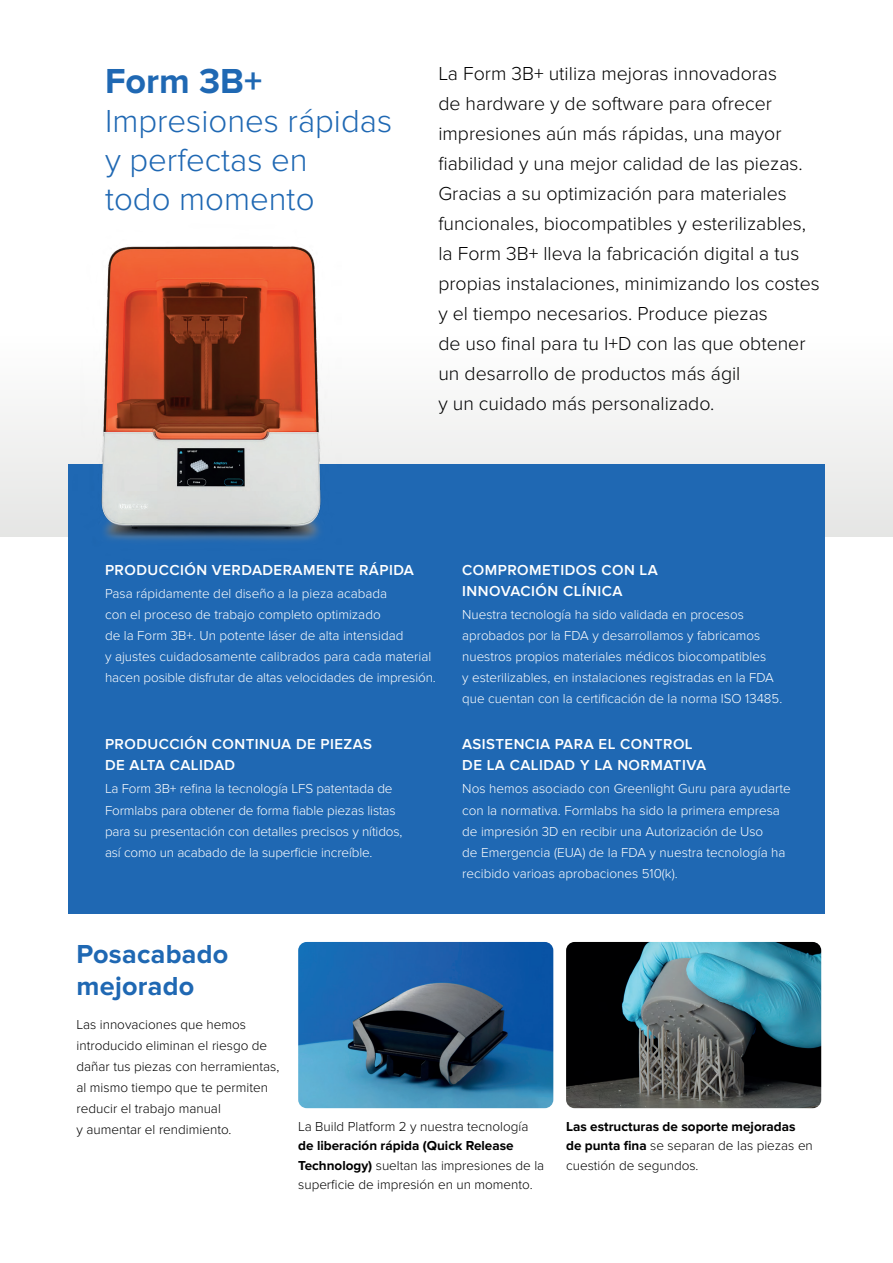
<style>
.page{position:relative;width:893px;height:1263px;background:#fff}
.page>*{position:absolute;margin:0;border:0;box-sizing:border-box;transform-origin:0 0}
.t1{font:700 36px "Proxima Nova";color:#1f68b3}
.t2{font:300 33px/39px "Proxima Nova";color:#1f68b3}
.t3{font:700 27px/31.5px "Proxima Nova";letter-spacing:.01em;color:#1f68b3}
.t4{font:300 19.5px/30px "Proxima Nova";color:#000001}
.t5{font:600 15px/21px "Proxima Nova";letter-spacing:.03em;color:#fff}
.t6{font:300 13.5px/21px "Proxima Nova";color:#fff}
.t7{font:300 13.5px/21px "Proxima Nova";color:#000001}
.t8{font:700 13.5px/19.5px "Proxima Nova";color:#000001}
.s1{font-weight:700}
.s2{font-weight:300}
</style>
<div class="page">
<div style="left:0;top:290px;width:893px;height:246px;background:linear-gradient(to bottom,#fff,#e3e5e4)"></div>
<div style="left:68px;top:465px;width:757px;height:449px;background:#1f68b3"></div>
<img style="left:298px;top:942px;width:255px;height:166px">
<img style="left:566px;top:942px;width:255px;height:166px">
<img style="left:66px;top:246px;width:289px;height:295px">
<h1 class="t1" style="left:105px;top:60px;width:159px">Form 3B+</h1>
<h2 class="t2" style="left:105px;top:102px;width:289px">Impresiones rápidas y perfectas en<br>todo momento</h2>
<p class="t4" style="left:438px;top:59px;width:383px">La Form 3B+ utiliza mejoras innovadoras<br>de hardware y de software para ofrecer impresiones aún más rápidas, una mayor fiabilidad y una mejor calidad de las piezas.<br>Gracias a su optimización para materiales funcionales, biocompatibles y esterilizables, la Form 3B+ lleva la fabricación digital a tus propias instalaciones, minimizando los costes y el tiempo necesarios. Produce piezas<br>de uso final para tu I+D con las que obtener un desarrollo de productos más ágil<br>y un cuidado más personalizado.</p>
<p class="t5" style="left:105px;top:559px;width:310px">PRODUCCIÓN VERDADERAMENTE RÁPIDA</p>
<p class="t6" style="left:105px;top:583px;width:332px">Pasa rápidamente del diseño a la pieza acabada<br>con el proceso de trabajo completo optimizado<br>de la Form 3B+. Un potente láser de alta intensidad<br>y ajustes cuidadosamente calibrados para cada material hacen posible disfrutar de altas velocidades de impresión.</p>
<p class="t5" style="left:105px;top:734px;width:269px">PRODUCCIÓN CONTINUA DE PIEZAS<br>DE ALTA CALIDAD</p>
<p class="t6" style="left:105px;top:779px;width:299px">La Form 3B+ refina la tecnología LFS patentada de Formlabs para obtener de forma fiable piezas listas para su presentación con detalles precisos y nítidos, así como un acabado de la superficie increíble.</p>
<p class="t5" style="left:462px;top:559px;width:197px">COMPROMETIDOS CON LA<br>INNOVACIÓN CLÍNICA</p>
<p class="t6" style="left:462px;top:604px;width:322px">Nuestra tecnología ha sido validada en procesos aprobados por la FDA y desarrollamos y fabricamos nuestros propios materiales médicos biocompatibles<br>y esterilizables, en instalaciones registradas en la FDA que cuentan con la certificación de la norma ISO 13485.</p>
<p class="t5" style="left:462px;top:734px;width:246px">ASISTENCIA PARA EL CONTROL<br>DE LA CALIDAD Y LA NORMATIVA</p>
<p class="t6" style="left:462px;top:779px;width:330px">Nos hemos asociado con Greenlight Guru para ayudarte con la normativa. Formlabs ha sido la primera empresa de impresión 3D en recibir una Autorización de Uso<br>de Emergencia (EUA) de la FDA y nuestra tecnología ha recibido varioas aprobaciones 510(k).</p>
<h3 class="t3" style="left:77px;top:939px;width:153px">Posacabado mejorado</h3>
<p class="t7" style="left:77px;top:1014px;width:204px">Las innovaciones que hemos introducido eliminan el riesgo de dañar tus piezas con herramientas, al mismo tiempo que te permiten reducir el trabajo manual<br>y aumentar el rendimiento.</p>
<p class="t7" style="left:298px;top:1116px;width:232px">La Build Platform 2 y nuestra tecnología</p>
<p class="t7" style="left:298px;top:1136px;width:248px;line-height:19.5px"><span class="s1">de liberación rápida (Quick Release<br>Technology)</span> sueltan las impresiones de la superficie de impresión en un momento.</p>
<p class="t8" style="left:566px;top:1117px;width:248px">Las estructuras de soporte mejoradas de punta fina <span class="s2">se separan de las piezas en cuestión de segundos.</span></p>
</div>
